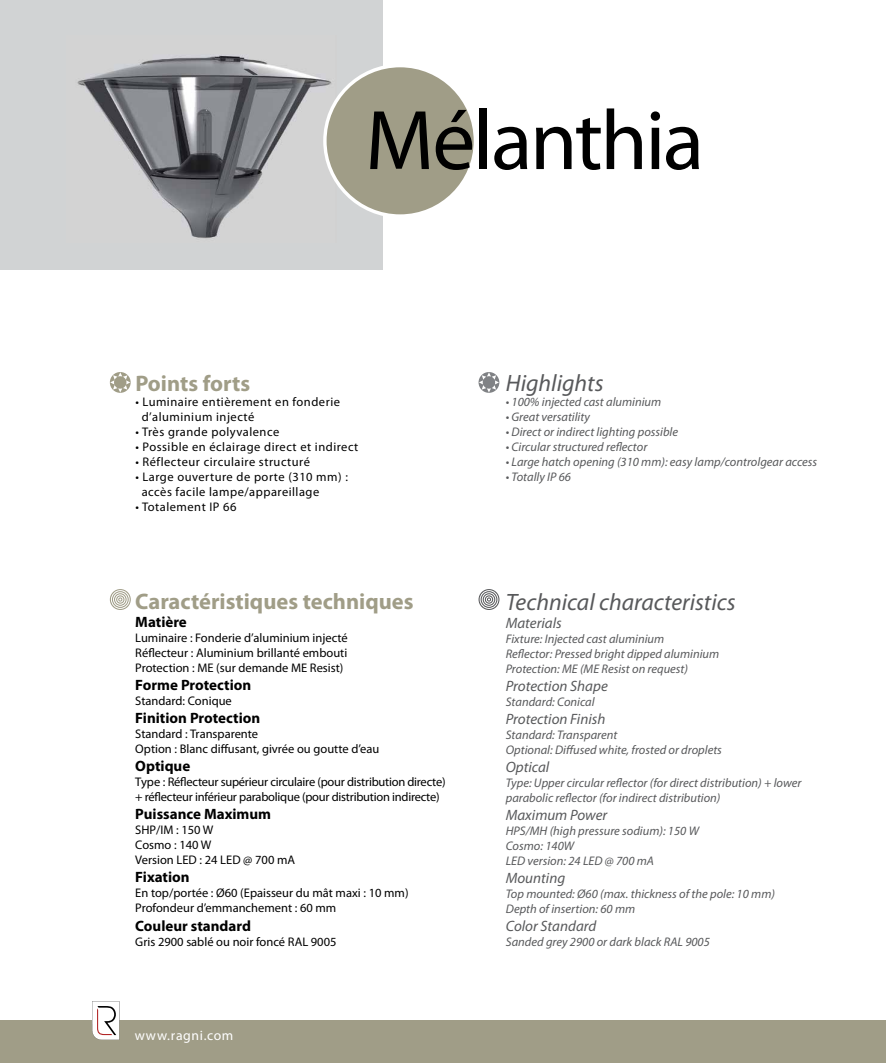
<style>
.page{position:relative;width:886px;height:1063px;background:#fff}
.page>*{position:absolute;margin:0;border:0;box-sizing:border-box;transform-origin:0 0}
.t1{font:85.38px "Myriad Pro";letter-spacing:-.03em;color:#000}
.t2{font:italic 23.75px "Myriad Pro";color:#58595b}
.t3{font:700 22.5px "Myriad Pro";color:#a09d87}
.t4{font:700 15px "Myriad Pro";color:#000}
.t5{font:italic 15px "Myriad Pro";color:#58595b}
.t6{font:13.75px "Myriad Pro";letter-spacing:.045em;color:#fff}
.t7{font:italic 12.5px/15px "Myriad Pro";color:#58595b}
.t8{font:12.5px/15px "Myriad Pro";color:#000}
.t9{font:12.5px/15px "Myriad Pro";letter-spacing:.04em;color:#000}
.t10{font:12.5px/15px "Myriad Pro";letter-spacing:-.02em;color:#000}
</style>
<div class="page">
<div style="left:0;top:1020px;width:886px;height:43px;background:#a09d87"></div>
<div style="left:0;top:0;width:383px;height:269px;background:#d1d3d4"></div>
<img style="left:77px;top:55px;width:258px;height:184px">
<svg style="left:323px;top:64px;width:154px;height:154px"></svg>
<div style="left:327px;top:67px;width:147px;height:147px;background:#a09d87;border-radius:50%"></div>
<svg style="left:110px;top:372px;width:21px;height:21px"></svg>
<svg style="left:478px;top:372px;width:21px;height:21px"></svg>
<svg style="left:110px;top:589px;width:21px;height:21px"></svg>
<svg style="left:478px;top:589px;width:21px;height:21px"></svg>
<svg style="left:92px;top:1001px;width:27px;height:39px"></svg>
<h1 class="t1" style="left:365px;top:88px;width:340px">Mélanthia</h1>
<h3 class="t3" style="left:135px;top:369px;width:116px">Points forts</h3>
<p class="t9" style="left:142px;top:394px;width:200px;text-indent:-6px">• Luminaire entièrement en fonderie d’aluminium injecté</p>
<p class="t9" style="left:135px;top:424px;width:145px">• Très grande polyvalence</p>
<p class="t9" style="left:135px;top:439px;width:225px">• Possible en éclairage direct et indirect</p>
<p class="t9" style="left:135px;top:454px;width:176px">• Réflecteur circulaire structuré</p>
<p class="t9" style="left:142px;top:469px;width:208px;text-indent:-6px">• Large ouverture de porte (310 mm) : accès facile lampe/appareillage</p>
<p class="t9" style="left:135px;top:499px;width:103px">• Totalement IP 66</p>
<h2 class="t2" style="left:506px;top:368px;width:99px">Highlights</h2>
<p class="t7" style="left:506px;top:394px;width:157px">• 100% injected cast aluminium</p>
<p class="t7" style="left:506px;top:409px;width:86px">• Great versatility</p>
<p class="t7" style="left:506px;top:424px;width:174px">• Direct or indirect lighting possible</p>
<p class="t7" style="left:506px;top:439px;width:143px">• Circular structured reflector</p>
<p class="t7" style="left:506px;top:454px;width:313px">• Large hatch opening (310 mm): easy lamp/controlgear access</p>
<p class="t7" style="left:506px;top:469px;width:67px">• Totally IP 66</p>
<h3 class="t3" style="left:135px;top:587px;width:280px">Caractéristiques techniques</h3>
<p class="t4" style="left:135px;top:613px;width:53px">Matière</p>
<p class="t8" style="left:135px;top:631px;width:214px;text-align:justify">Luminaire : Fonderie d’aluminium injecté Réflecteur : Aluminium brillanté embouti Protection : ME (sur demande ME Resist)</p>
<p class="t4" style="left:135px;top:676px;width:117px">Forme Protection</p>
<p class="t8" style="left:135px;top:694px;width:98px">Standard: Conique</p>
<p class="t4" style="left:135px;top:709px;width:126px">Finition Protection</p>
<p class="t8" style="left:135px;top:727px;width:245px">Standard : Transparente<br>Option : Blanc diffusant, givrée ou goutte d’eau</p>
<p class="t4" style="left:135px;top:757px;width:56px">Optique</p>
<p class="t10" style="left:135px;top:775px;width:312px">Type : Réflecteur supérieur circulaire (pour distribution directe) + réflecteur inférieur parabolique (pour distribution indirecte)</p>
<p class="t4" style="left:135px;top:805px;width:137px">Puissance Maximum</p>
<p class="t8" style="left:135px;top:823px;width:161px">SHP/IM : 150 W<br>Cosmo : 140 W<br>Version LED : 24 LED @ 700 mA</p>
<p class="t4" style="left:135px;top:868px;width:56px">Fixation</p>
<p class="t8" style="left:135px;top:886px;width:275px">En top/portée : Ø60 (Epaisseur du mât maxi : 10 mm)<br>Profondeur d’emmanchement : 60 mm</p>
<p class="t4" style="left:135px;top:916px;width:117px">Couleur standard</p>
<p class="t8" style="left:135px;top:934px;width:203px">Gris 2900 sablé ou noir foncé RAL 9005</p>
<p class="t6" style="left:135px;top:1027px;width:100px">www.ragni.com</p>
<h2 class="t2" style="left:506px;top:588px;width:232px">Technical characteristics</h2>
<p class="t5" style="left:506px;top:614px;width:58px">Materials</p>
<p class="t7" style="left:506px;top:632px;width:215px">Fixture: Injected cast aluminium<br>Reflector: Pressed bright dipped aluminium<br>Protection: ME (ME Resist on request)</p>
<p class="t5" style="left:506px;top:677px;width:104px">Protection Shape</p>
<p class="t7" style="left:506px;top:695px;width:90px">Standard: Conical</p>
<p class="t5" style="left:506px;top:710px;width:101px">Protection Finish</p>
<p class="t7" style="left:506px;top:728px;width:218px">Standard: Transparent<br>Optional: Diffused white, frosted or droplets</p>
<p class="t5" style="left:506px;top:758px;width:45px">Optical</p>
<p class="t7" style="left:506px;top:776px;width:297px">Type: Upper circular reflector (for direct distribution) + lower parabolic reflector (for indirect distribution)</p>
<p class="t5" style="left:506px;top:806px;width:103px">Maximum Power</p>
<p class="t7" style="left:506px;top:824px;width:195px">HPS/MH (high pressure sodium): 150 W<br>Cosmo: 140W<br>LED version: 24 LED @ 700 mA</p>
<p class="t5" style="left:506px;top:869px;width:61px">Mounting</p>
<p class="t7" style="left:506px;top:887px;width:271px">Top mounted: Ø60 (max. thickness of the pole: 10 mm)<br>Depth of insertion: 60 mm</p>
<p class="t5" style="left:506px;top:917px;width:92px">Color Standard</p>
<p class="t7" style="left:506px;top:935px;width:206px">Sanded grey 2900 or dark black RAL 9005</p>
</div>
